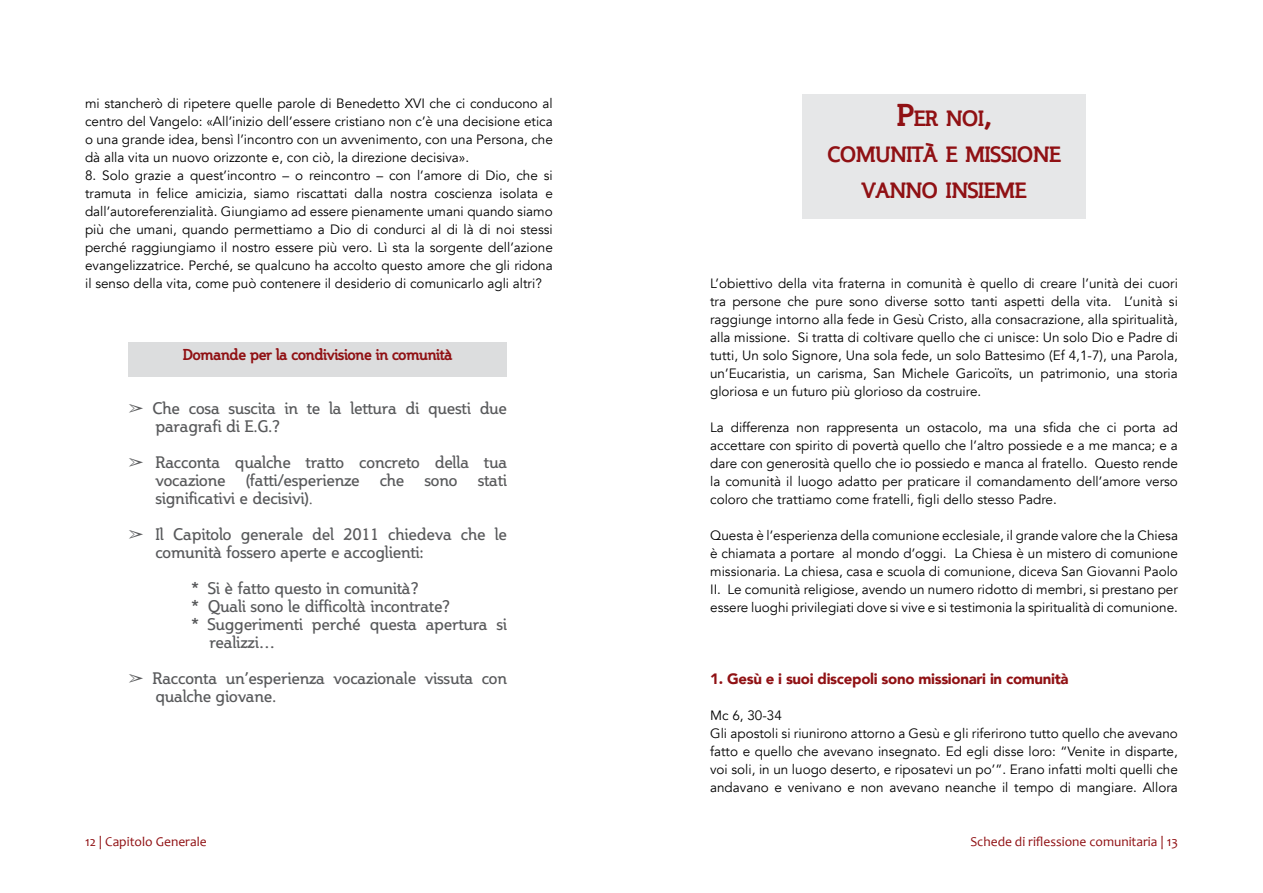
<style>
.page{position:relative;width:1263px;height:893px;background:#fff}
.page>*{position:absolute;margin:0;border:0;box-sizing:border-box;transform-origin:0 0}
.t1{font:700 21px/36px "Steinem";color:#901114;text-align:center}
.t2{font:16.5px/18px "Steinem";color:#58595b}
.t3{font:900 15px "Avenir";letter-spacing:-.02em;color:#901114}
.t4{font:700 15px "Steinem";color:#901114}
.t5{font:13.5px/18px "Avenir";color:#000;text-align:justify}
.t6{font:13.5px "Candara";color:#901114}
.s1{font-family:"Arial Unicode MS"}
.s2{font-family:"Baskerville"}
.s3{font-size:30px}
</style>
<div class="page">
<div style="left:128px;top:342px;width:379px;height:34px;background:#dcddde"></div>
<div style="left:802px;top:95px;width:284px;height:124px;background:#e6e7e8"></div>
<p class="t5" style="left:85px;top:95px;width:469px">mi stancherò di ripetere quelle parole di Benedetto XVI che ci conducono al centro del Vangelo: «All’inizio dell’essere cristiano non c’è una decisione etica o una grande idea, bensì l’incontro con un avvenimento, con una Persona, che dà alla vita un nuovo orizzonte e, con ciò, la direzione decisiva».</p>
<p class="t5" style="left:85px;top:167px;width:469px">8. Solo grazie a quest’incontro – o reincontro – con l’amore di Dio, che si tramuta in felice amicizia, siamo riscattati dalla nostra coscienza isolata e dall’autoreferenzialità. Giungiamo ad essere pienamente umani quando siamo più che umani, quando permettiamo a Dio di condurci al di là di noi stessi perché raggiungiamo il nostro essere più vero. Lì sta la sorgente dell’azione evangelizzatrice. Perché, se qualcuno ha accolto questo amore che gli ridona il senso della vita, come può contenere il desiderio di comunicarlo agli altri?</p>
<p class="t4" style="left:183px;top:346px;width:271px">Domande per la condivisione in comunità</p>
<p class="t2" style="left:155px;top:400px;width:353px;text-indent:-27px"><span class="s1">➢</span> Che cosa suscita in te la lettura di questi due paragrafi di E.G.?</p>
<p class="t2" style="left:155px;top:454px;width:353px;text-align:justify;text-indent:-27px"><span class="s1">➢</span> Racconta qualche tratto concreto della tua vocazione (fatti/esperienze che sono stati significativi e decisivi)<span class="s2">.</span></p>
<p class="t2" style="left:155px;top:526px;width:353px;text-indent:-27px"><span class="s1">➢</span> Il Capitolo generale del 2011 chiedeva che le comunità fossero aperte e accoglienti:</p>
<p class="t2" style="left:191px;top:580px;width:229px">* Si è fatto questo in comunità?</p>
<p class="t2" style="left:191px;top:598px;width:260px">* Quali sono le difficoltà incontrate?</p>
<p class="t2" style="left:191px;top:616px;width:317px">* Suggerimenti perché questa apertura si</p>
<p class="t2" style="left:209px;top:634px;width:67px">realizzi…</p>
<p class="t2" style="left:155px;top:670px;width:353px;text-indent:-27px"><span class="s1">➢</span> Racconta un’esperienza vocazionale vissuta con qualche giovane.</p>
<h1 class="t1" style="left:827px;top:101px;width:235px"><span class="s3">P</span>ER NOI<span class="s3">,<br></span>COMUNITÀ E MISSIONE<br>VANNO INSIEME</h1>
<p class="t5" style="left:710px;top:275px;width:469px">L’obiettivo della vita fraterna in comunità è quello di creare l’unità dei cuori tra persone che pure sono diverse sotto tanti aspetti della vita. L’unità si raggiunge intorno alla fede in Gesù Cristo, alla consacrazione, alla spiritualità, alla missione. Si tratta di coltivare quello che ci unisce: Un solo Dio e Padre di tutti, Un solo Signore, Una sola fede, un solo Battesimo (Ef 4,1-7), una Parola, un’Eucaristia, un carisma, San Michele Garicoïts, un patrimonio, una storia gloriosa e un futuro più glorioso da costruire.</p>
<p class="t5" style="left:710px;top:419px;width:469px">La differenza non rappresenta un ostacolo, ma una sfida che ci porta ad accettare con spirito di povertà quello che l’altro possiede e a me manca; e a dare con generosità quello che io possiedo e manca al fratello. Questo rende la comunità il luogo adatto per praticare il comandamento dell’amore verso coloro che trattiamo come fratelli, figli dello stesso Padre.</p>
<p class="t5" style="left:710px;top:527px;width:469px">Questa è l’esperienza della comunione ecclesiale, il grande valore che la Chiesa è chiamata a portare al mondo d’oggi. La Chiesa è un mistero di comunione missionaria. La chiesa, casa e scuola di comunione, diceva San Giovanni Paolo II. Le comunità religiose, avendo un numero ridotto di membri, si prestano per essere luoghi privilegiati dove si vive e si testimonia la spiritualità di comunione.</p>
<p class="t3" style="left:710px;top:666px;width:360px">1. Gesù e i suoi discepoli sono missionari in comunità</p>
<p class="t5" style="left:710px;top:707px;width:469px;text-align:left">Mc 6, 30-34<br>Gli apostoli si riunirono attorno a Gesù e gli riferirono tutto quello che avevano fatto e quello che avevano insegnato. Ed egli disse loro: “Venite in disparte, voi soli, in un luogo deserto, e riposatevi un po’”. Erano infatti molti quelli che andavano e venivano e non avevano neanche il tempo di mangiare. Allora</p>
<p class="t6" style="left:85px;top:833px;width:123px">12 | Capitolo Generale</p>
<p class="t6" style="left:970px;top:833px;width:209px">Schede di riflessione comunitaria | 13</p>
</div>
